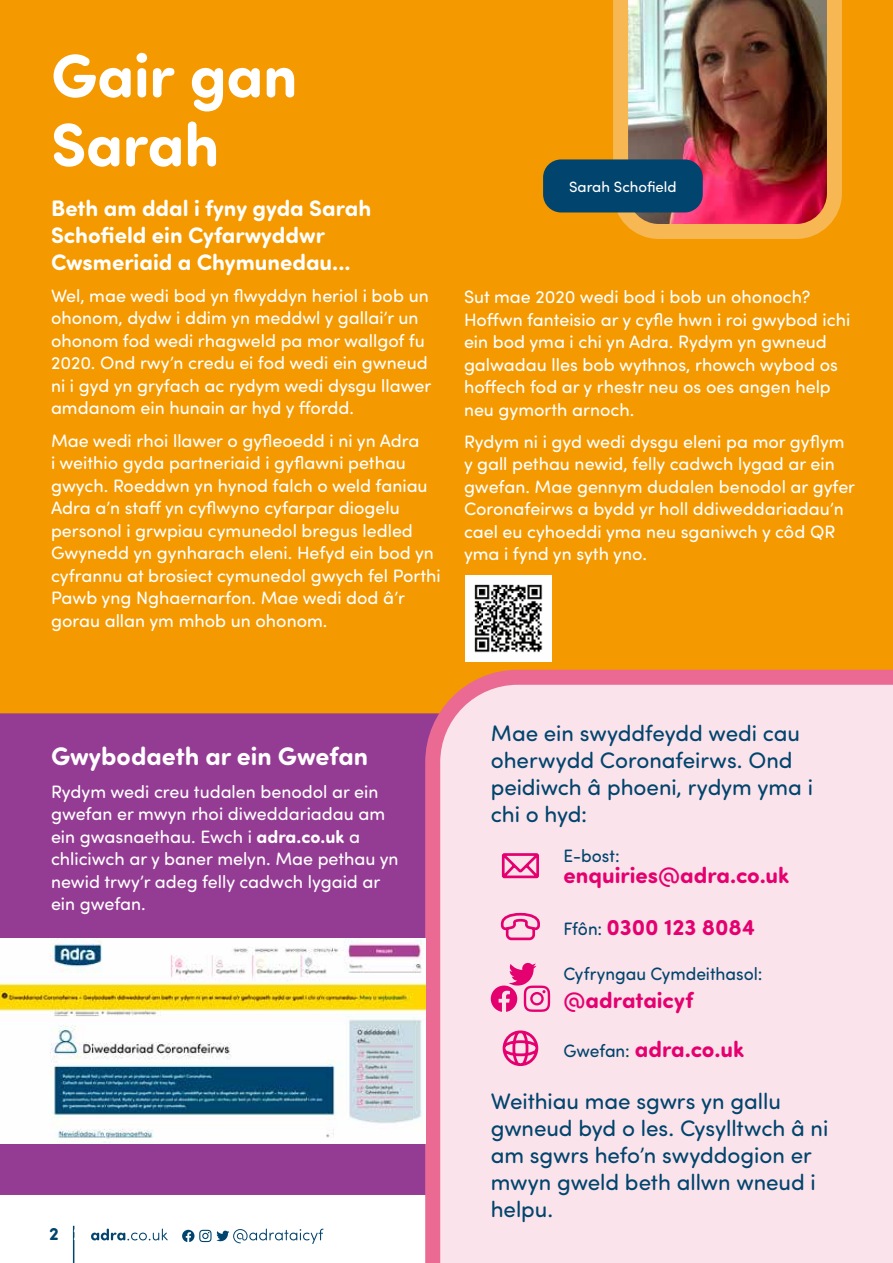
<style>
.page{position:relative;width:893px;height:1263px;background:#fff}
.page>*{position:absolute;margin:0;border:0;box-sizing:border-box;transform-origin:0 0}
.t1{font:700 61.5px/69px "Sofia Pro Soft";letter-spacing:-.005em;color:#fff}
.t2{font:700 25.5px "Sofia Pro Soft";color:#fff}
.t3{font:22.5px/27px "Sofia Pro Soft";letter-spacing:-.005em;color:#01446d}
.t4{font:700 22.5px/27px "Sofia Pro Soft";color:#fff}
.t5{font:700 22.5px "Sofia Pro Soft";color:#e5006f}
.t6{font:18px/22.5px "Sofia Pro Soft";color:#fff}
.t7{font:18px "Sofia Pro Soft";color:#01446d}
.t8{font:700 18px "Sofia Pro Soft";color:#01446d}
.t9{font:15px "Sofia Pro Soft";color:#fff}
.s1{font-weight:700}
.s2{color:#fff}
.s3{font-weight:400;font-size:18px;color:#01446d}
</style>
<div class="page">
<div style="left:0;top:0;width:893px;height:713px;background:#f49900"></div>
<div style="left:0;top:713px;width:425px;height:482px;background:#943c93"></div>
<hr style="left:73px;top:1226px;width:1px;height:37px;background:#01446d">
<div style="left:425px;top:670px;width:468px;height:593px;background:#fae3ea"></div>
<svg style="left:91px;top:1228px;width:77px;height:12px"></svg>
<svg style="left:182px;top:1228px;width:142px;height:16px"></svg>
<img style="left:466px;top:575px;width:85px;height:86px">
<img style="left:606px;top:0;width:243px;height:246px">
<div style="left:543px;top:159px;width:160px;height:53px;background:#01446d;border-radius:18px"></div>
<img style="left:0;top:939px;width:425px;height:205px">
<svg style="left:499px;top:912px;width:42px;height:29px"></svg>
<svg style="left:502px;top:1021px;width:37px;height:54px;background:#f39fc5"></svg>
<svg style="left:501px;top:852px;width:39px;height:27px"></svg>
<svg style="left:491px;top:963px;width:59px;height:49px;background:#f18dbb"></svg>
<h1 class="t1" style="left:51px;top:38px;width:248px">Gair gan<br>Sarah</h1>
<p class="t4" style="left:51px;top:193px;width:322px">Beth am ddal i fyny gyda Sarah<br>Schofield ein Cyfarwyddwr<br>Cwsmeriaid a Chymunedau...</p>
<p class="t6" style="left:51px;top:284px;width:382px">Wel, mae wedi bod yn flwyddyn heriol i bob un ohonom, dydw i ddim yn meddwl y gallai’r un ohonom fod wedi rhagweld pa mor wallgof fu 2020. Ond rwy’n credu ei fod wedi ein gwneud ni i gyd yn gryfach ac rydym wedi dysgu llawer amdanom ein hunain ar hyd y ffordd.</p>
<p class="t6" style="left:51px;top:428px;width:391px">Mae wedi rhoi llawer o gyfleoedd i ni yn Adra<br>i weithio gyda partneriaid i gyflawni pethau gwych. Roeddwn yn hynod falch o weld faniau Adra a’n staff yn cyflwyno cyfarpar diogelu personol i grwpiau cymunedol bregus ledled Gwynedd yn gynharach eleni. Hefyd ein bod yn cyfrannu at brosiect cymunedol gwych fel Porthi Pawb yng Nghaernarfon. Mae wedi dod â’r gorau allan ym mhob un ohonom.</p>
<p class="t9" style="left:569px;top:176px;width:109px">Sarah Schofield</p>
<p class="t6" style="left:464px;top:285px;width:388px">Sut mae 2020 wedi bod i bob un ohonoch?<br>Hoffwn fanteisio ar y cyfle hwn i roi gwybod ichi ein bod yma i chi yn Adra. Rydym yn gwneud galwadau lles bob wythnos, rhowch wybod os hoffech fod ar y rhestr neu os oes angen help neu gymorth arnoch.</p>
<p class="t6" style="left:464px;top:429px;width:393px">Rydym ni i gyd wedi dysgu eleni pa mor gyflym y gall pethau newid, felly cadwch lygad ar ein gwefan. Mae gennym dudalen benodol ar gyfer Coronafeirws a bydd yr holl ddiweddariadau’n cael eu cyhoeddi yma neu sganiwch y côd QR yma i fynd yn syth yno.</p>
<h2 class="t2" style="left:51px;top:738px;width:319px">Gwybodaeth ar ein Gwefan</h2>
<p class="t6" style="left:51px;top:779px;width:349px">Rydym wedi creu tudalen benodol ar ein gwefan er mwyn rhoi diweddariadau am ein gwasnaethau. Ewch i <span class="s1">adra.co.uk</span> a chliciwch ar y baner melyn. Mae pethau yn newid trwy’r adeg felly cadwch lygaid ar ein gwefan.</p>
<p class="t8" style="left:49px;top:1221px;width:35px">2 <span class="s2">2</span></p>
<p class="t3" style="left:491px;top:718px;width:324px">Mae ein swyddfeydd wedi cau oherwydd Coronafeirws. Ond peidiwch â phoeni, rydym yma i chi o hyd:</p>
<p class="t7" style="left:564px;top:843px;width:58px">E-bost:</p>
<p class="t5" style="left:564px;top:859px;width:227px">enquiries@adra.co.uk</p>
<p class="t5" style="left:564px;top:911px;width:193px"><span class="s3">Ffôn:</span> 0300 123 8084</p>
<p class="t7" style="left:564px;top:962px;width:200px">Cyfryngau Cymdeithasol:</p>
<p class="t5" style="left:564px;top:983px;width:131px">@adrataicyf</p>
<p class="t5" style="left:564px;top:1032px;width:182px"><span class="s3">Gwefan:</span> adra.co.uk</p>
<p class="t3" style="left:491px;top:1087px;width:339px">Weithiau mae sgwrs yn gallu gwneud byd o les. Cysylltwch â ni am sgwrs hefo’n swyddogion er mwyn gweld beth allwn wneud i helpu.</p>
</div>
